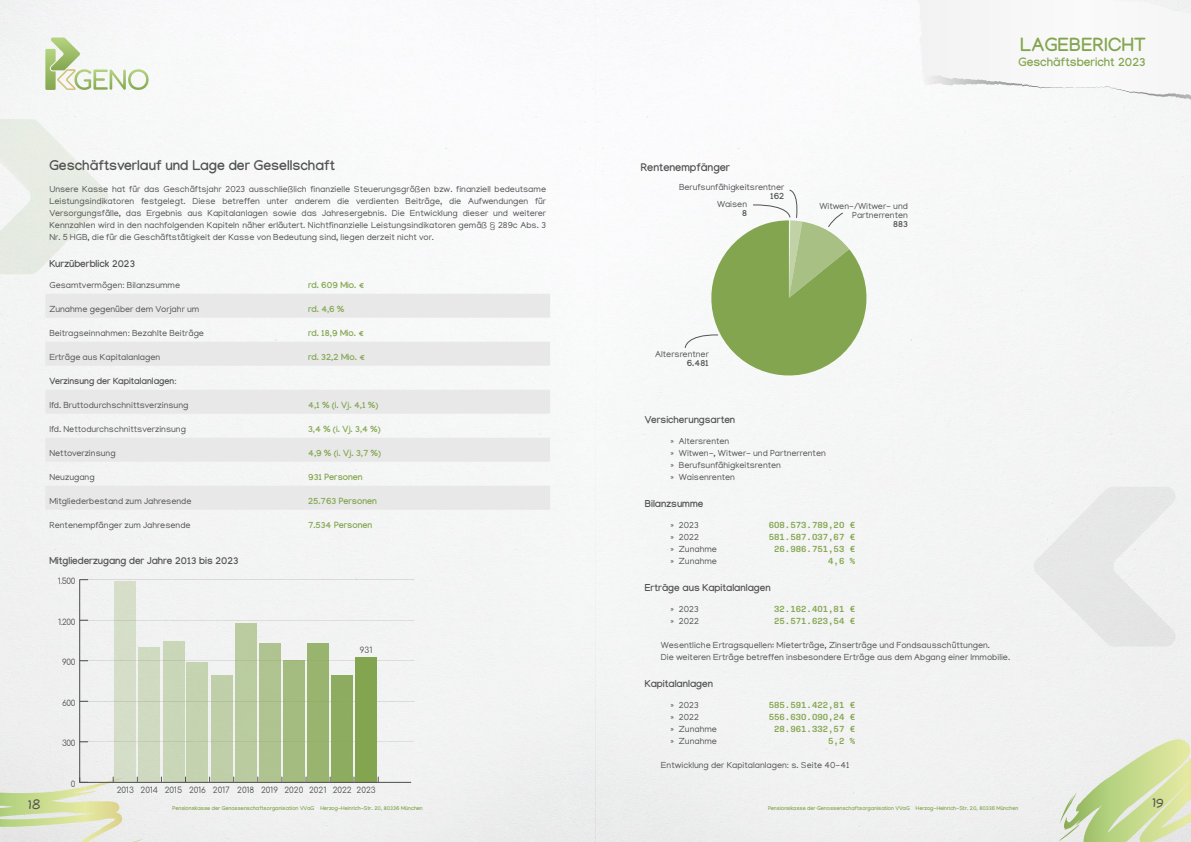
<style>
.page{position:relative;width:1191px;height:842px;background:#f4f6f5}
.page>*{position:absolute;margin:0;border:0;box-sizing:border-box;transform-origin:0 0}
.t1{font:700 19px "Manjari";letter-spacing:.015em;color:#83a54f}
.t2{font:700 14px "Manjari";color:#525251}
.t3{font:700 12px "Manjari";color:#83a54f}
.t4{font:italic 12px "Sys Falso";color:#525251}
.t5{font:700 11px "Manjari";color:#525251}
.t6{font:700 10px "Manjari";color:#525251}
.t7{font:9px/12px "Manjari";color:#525251}
.t8{font:700 9px "Manjari";color:#83a54f}
.t9{font:600 9px/12px "Aglet Mono";color:#83a54f;text-align:right}
.t10{font:700 9px "Manjari";color:#525251}
.t11{font:8.2px "Comfortaa";color:#535251}
.t12{font:700 5.5px "Manjari";color:#83a54f}
.s1{font-family:"Source Sans Pro"}
.s2{font-family:"Source Sans Pro";font-weight:400}
.s3{font-size:8px}
</style>
<div class="page">
<svg style="left:1064px;top:738px;width:127px;height:95px"></svg>
<svg style="left:1190px;top:28px;width:1px;height:72px"></svg>
<svg style="left:916px;top:0;width:8px;height:74px"></svg>
<img style="left:1033px;top:487px;width:143px;height:159px">
<svg style="left:45px;top:38px;width:104px;height:52px"></svg>
<img style="left:0;top:119px;width:108px;height:155px">
<div style="left:45px;top:294px;width:505px;height:24px;background:#e8e8e8"></div>
<svg style="left:45px;top:342px;width:505px;height:168px;fill:#e8e8e8"></svg>
<hr style="left:80px;top:579px;width:334px;height:1px;background:#535251">
<hr style="left:80px;top:620px;width:334px;height:1px;background:#535251">
<hr style="left:80px;top:661px;width:334px;height:1px;background:#535251">
<hr style="left:80px;top:701px;width:334px;height:1px;background:#535251">
<hr style="left:80px;top:742px;width:334px;height:1px;background:#535251">
<div style="left:114px;top:581px;width:22px;height:202px;background:#d5dec8"></div>
<div style="left:139px;top:647px;width:21px;height:136px;background:#d0dac0"></div>
<div style="left:163px;top:641px;width:21px;height:142px;background:#cad6b8"></div>
<div style="left:187px;top:662px;width:21px;height:121px;background:#c5d3b0"></div>
<div style="left:211px;top:676px;width:21px;height:107px;background:#bfcfa9"></div>
<div style="left:235px;top:623px;width:22px;height:160px;background:#bacba0"></div>
<div style="left:259px;top:643px;width:22px;height:140px;background:#afc390"></div>
<div style="left:283px;top:660px;width:22px;height:123px;background:#a4bc80"></div>
<div style="left:307px;top:644px;width:22px;height:139px;background:#99b46f"></div>
<div style="left:331px;top:676px;width:22px;height:107px;background:#8eac5f"></div>
<div style="left:355px;top:657px;width:22px;height:126px;background:#83a54f"></div>
<hr style="left:80px;top:782px;width:331px;height:1px;background:#535251">
<hr style="left:79px;top:580px;width:1px;height:202px;background:#535251">
<svg style="left:0;top:777px;width:145px;height:65px;background:#dfe4c9"></svg>
<svg style="left:684px;top:190px;width:192px;height:195px"></svg>
<h2 class="t2" style="left:49px;top:157px;width:287px">Geschäftsverlauf und Lage der Gesellschaft</h2>
<p class="t7" style="left:49px;top:183px;width:498px;text-align:justify">Unsere Kasse hat für das Geschäftsjahr 2023 ausschließlich finanzielle Steuerungsgrößen bzw. finanziell bedeutsame Leistungsindikatoren festgelegt. Diese betreffen unter anderem die verdienten Beiträge, die Aufwendungen für Versorgungsfälle, das Ergebnis aus Kapitalanlagen sowie das Jahresergebnis. Die Entwicklung dieser und weiterer Kennzahlen wird in den nachfolgenden Kapiteln näher erläutert. Nichtfinanzielle Leistungsindikatoren gemäß § 289c Abs. 3<br>Nr. 5 HGB, die für die Geschäftstätigkeit der Kasse von Bedeutung sind, liegen derzeit nicht vor.</p>
<p class="t6" style="left:49px;top:258px;width:87px">Kurzüberblick 2023</p>
<p class="t7" style="left:49px;top:279px;width:132px">Gesamtvermögen<span class="s1">:</span> Bilanzsumme</p>
<p class="t8" style="left:308px;top:280px;width:58px">rd. 609 Mio. €</p>
<p class="t7" style="left:49px;top:303px;width:151px">Zunahme gegenüber dem Vorjahr um</p>
<p class="t8" style="left:308px;top:304px;width:38px">rd. 4,6 %</p>
<p class="t7" style="left:49px;top:327px;width:156px">Beitragseinnahmen<span class="s1">:</span> Bezahlte Beiträge</p>
<p class="t8" style="left:308px;top:328px;width:57px">rd. 18,9 Mio. €</p>
<p class="t7" style="left:49px;top:351px;width:112px">Erträge aus Kapitalanlagen</p>
<p class="t8" style="left:308px;top:352px;width:58px">rd. 32,2 Mio. €</p>
<p class="t10" style="left:49px;top:376px;width:129px">Verzinsung der Kapitalanlagen<span class="s2">:</span></p>
<p class="t7" style="left:49px;top:399px;width:141px">lfd. Bruttodurchschnittsverzinsung</p>
<p class="t8" style="left:308px;top:400px;width:72px">4,1 % (i. Vj. 4,1 %)</p>
<p class="t7" style="left:49px;top:423px;width:138px">lfd. Nettodurchschnittsverzinsung</p>
<p class="t8" style="left:308px;top:424px;width:74px">3,4 % (i. Vj. 3,4 %)</p>
<p class="t7" style="left:49px;top:447px;width:68px">Nettoverzinsung</p>
<p class="t8" style="left:308px;top:448px;width:74px">4,9 % (i. Vj. 3,7 %)</p>
<p class="t7" style="left:49px;top:471px;width:47px">Neuzugang</p>
<p class="t8" style="left:308px;top:472px;width:56px">931 Personen</p>
<p class="t7" style="left:49px;top:495px;width:144px">Mitgliederbestand zum Jahresende</p>
<p class="t8" style="left:308px;top:496px;width:70px">25.763 Personen</p>
<p class="t7" style="left:49px;top:519px;width:143px">Rentenempfänger zum Jahresende</p>
<p class="t8" style="left:308px;top:520px;width:66px">7.534 Personen</p>
<p class="t6" style="left:49px;top:555px;width:191px">Mitgliederzugang der Jahre 2013 bis 2023</p>
<p class="t11" style="left:58px;top:574px;width:19px">1.500</p>
<p class="t11" style="left:58px;top:614px;width:19px">1.200</p>
<p class="t11" style="left:62px;top:655px;width:15px">900</p>
<p class="t11" style="left:62px;top:695px;width:15px">600</p>
<p class="t11" style="left:62px;top:736px;width:15px">300</p>
<p class="t11" style="left:71px;top:776px;width:6px">0</p>
<p class="t11" style="left:360px;top:643px;width:14px">931</p>
<p class="t11" style="left:117px;top:783px;width:260px">2013 2014 2015 2016 2017 2018 2019 2020 2021 2022 2023</p>
<h3 class="t4" style="left:28px;top:797px;width:14px">18</h3>
<p class="t12" style="left:173px;top:804px;width:252px">Pensionskasse der Genossenschaftsorganisation VVaG Herzog-Heinrich-Str. 20, 80336 München</p>
<p class="t5" style="left:641px;top:161px;width:91px">Rentenempfänger</p>
<p class="t7" style="left:679px;top:181px;width:107px">Berufsunfähigkeitsrentner</p>
<p class="t10" style="left:770px;top:191px;width:16px">162</p>
<p class="t7" style="left:717px;top:198px;width:32px">Waisen</p>
<p class="t10" style="left:742px;top:208px;width:6px">8</p>
<p class="t7" style="left:819px;top:201px;width:90px;line-height:9px;text-align:right">Witwen-/Witwer- und<br>Partnerrenten</p>
<p class="t10" style="left:893px;top:219px;width:16px">883</p>
<h1 class="t1" style="left:1020px;top:33px;width:127px">LAGEBERICHT</h1>
<h3 class="t3" style="left:1018px;top:55px;width:129px">Geschäftsbericht 2023</h3>
<p class="t7" style="left:655px;top:348px;width:55px">Altersrentner</p>
<p class="t10" style="left:687px;top:358px;width:24px">6.481</p>
<p class="t6" style="left:645px;top:414px;width:92px">Versicherungsarten</p>
<p class="t7" style="left:670px;top:435px;width:157px"><span class="s3">»</span> Altersrenten<br><span class="s3">»</span> Witwen-, Witwer- und Partnerrenten <span class="s3">»</span> Berufsunfähigkeitsrenten<br><span class="s3">»</span> Waisenrenten</p>
<p class="t6" style="left:645px;top:498px;width:60px">Bilanzsumme</p>
<p class="t7" style="left:670px;top:519px;width:48px"><span class="s3">»</span> 2023<br><span class="s3">»</span> 2022<br><span class="s3">»</span> Zunahme <span class="s3">»</span> Zunahme</p>
<p class="t9" style="left:769px;top:519px;width:88px">608.573.789,20 €<br>581.587.037,67 €<br>26.986.751,53 €<br>4,6 %</p>
<p class="t6" style="left:645px;top:582px;width:127px">Erträge aus Kapitalanlagen</p>
<p class="t7" style="left:670px;top:603px;width:30px"><span class="s3">»</span> 2023 <span class="s3">»</span> 2022</p>
<p class="t9" style="left:774px;top:603px;width:82px;text-align:left">32.162.401,81 €<br>25.571.623,54 €</p>
<p class="t7" style="left:661px;top:639px;width:351px">Wesentliche Ertragsquellen: Mieterträge, Zinserträge und Fondsausschüttungen.<br>Die weiteren Erträge betreffen insbesondere Erträge aus dem Abgang einer Immobilie.</p>
<p class="t6" style="left:645px;top:678px;width:70px">Kapitalanlagen</p>
<p class="t7" style="left:670px;top:699px;width:48px"><span class="s3">»</span> 2023<br><span class="s3">»</span> 2022<br><span class="s3">»</span> Zunahme <span class="s3">»</span> Zunahme</p>
<p class="t9" style="left:769px;top:699px;width:88px">585.591.422,81 €<br>556.630.090,24 €<br>28.961.332,57 €<br>5,2 %</p>
<p class="t7" style="left:661px;top:759px;width:190px">Entwicklung der Kapitalanlagen<span class="s1">:</span> s. Seite 40-41</p>
<p class="t12" style="left:768px;top:804px;width:252px">Pensionskasse der Genossenschaftsorganisation VVaG Herzog-Heinrich-Str. 20, 80336 München</p>
<h3 class="t4" style="left:1152px;top:794px;width:12px">19</h3>
</div>
